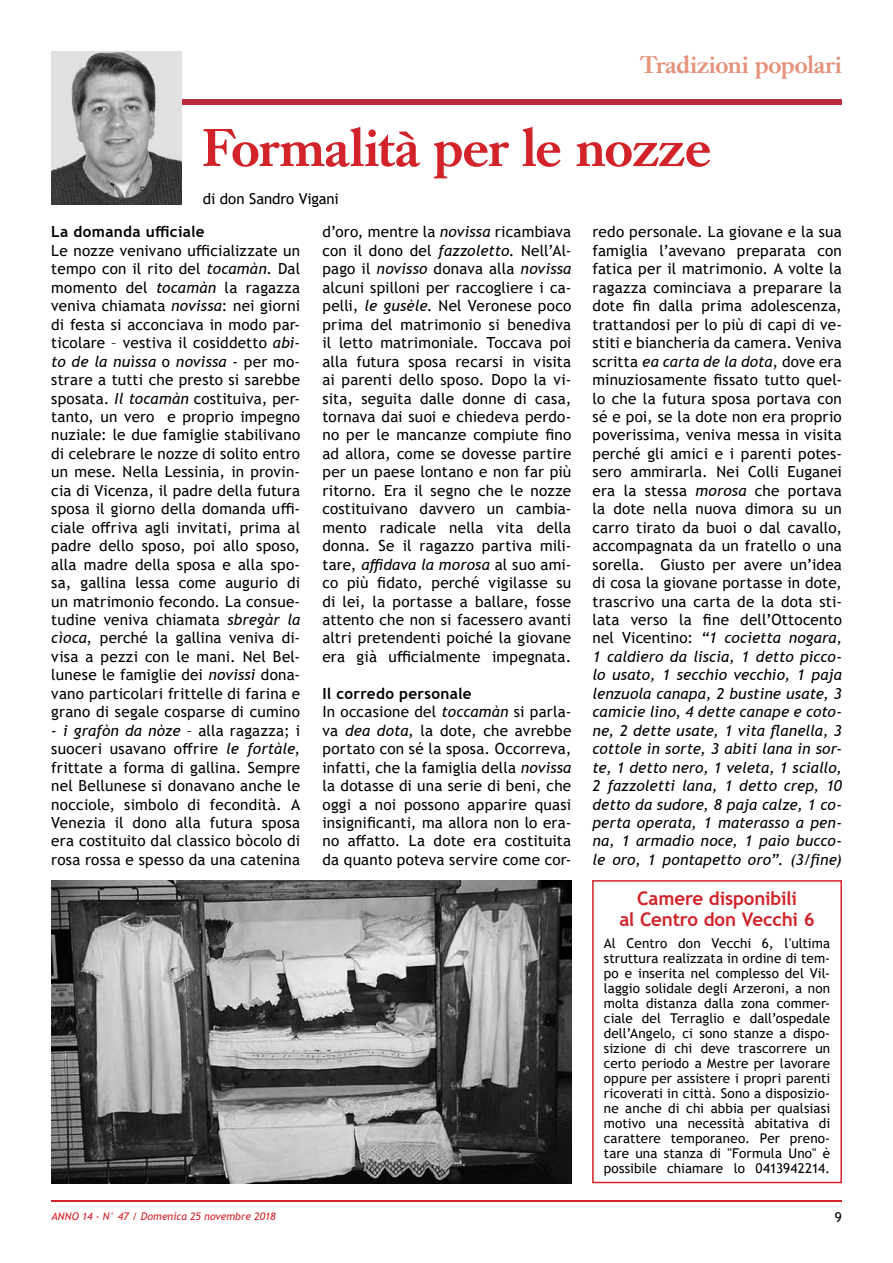
<style>
.page{position:relative;width:893px;height:1263px;background:#fff}
.page>*{position:absolute;margin:0;border:0;box-sizing:border-box;transform-origin:0 0}
.t1{font:500 52.5px "Caslon Book BE";letter-spacing:-.005em;color:#d2232a}
.t2{font:500 24px "Caslon Book BE";color:#e5927a}
.t3{font:700 18.75px/21px "Trebuchet MS";letter-spacing:-.01em;color:#d2232a;text-align:center}
.t4{font:15.3px/18.5px "Trebuchet MS";letter-spacing:.01em;color:#000;text-align:justify}
.t5{font:700 15.3px "Trebuchet MS";letter-spacing:.02em;color:#000}
.t6{font:15px "Trebuchet MS";letter-spacing:-.01em;color:#000}
.t7{font:13.5px/15px "Trebuchet MS";letter-spacing:.005em;color:#000;text-align:justify}
.t8{font:italic 10.5px "Trebuchet MS";color:#d2232a}
.s1{font-style:italic}
.s2{font-weight:700}
</style>
<div class="page">
<hr style="left:51px;top:1201px;width:791px;height:1px;background:#d2232a">
<div style="left:592px;top:880px;width:250px;height:303px;border:2px solid #d2232a"></div>
<div style="left:51px;top:99px;width:791px;height:6px;background:#bc2c3f"></div>
<img style="left:51px;top:52px;width:131px;height:152px">
<img style="left:51px;top:880px;width:520px;height:303px">
<h2 class="t2" style="left:640px;top:51px;width:203px">Tradizioni popolari</h2>
<h1 class="t1" style="left:203px;top:118px;width:510px">Formalità per le nozze</h1>
<p class="t6" style="left:203px;top:189px;width:137px">di don Sandro Vigani</p>
<p class="t5" style="left:51px;top:222px;width:155px">La domanda ufficiale</p>
<p class="t4" style="left:51px;top:241px;width:250px">Le nozze venivano ufficializzate un tempo con il rito del <span class="s1">tocamàn</span>. Dal momento del <span class="s1">tocamàn</span> la ragazza veniva chiamata <span class="s1">novissa</span>: nei giorni di festa si acconciava in modo par&shy;ticolare – vestiva il cosiddetto <span class="s1">abi&shy;to de la nuìssa</span> o <span class="s1">novissa</span> - per mo&shy;strare a tutti che presto si sarebbe sposata. <span class="s1">Il tocamàn</span> costituiva, per&shy;tanto, un vero e proprio impegno nuziale: le due famiglie stabilivano di celebrare le nozze di solito entro un mese. Nella Lessinia, in provin&shy;cia di Vicenza, il padre della futura sposa il giorno della domanda uffi&shy;ciale offriva agli invitati, prima al padre dello sposo, poi allo sposo, alla madre della sposa e alla spo&shy;sa, gallina lessa come augurio di un matrimonio fecondo. La consue&shy;tudine veniva chiamata <span class="s1">sbregàr la cìoca</span>, perché la gallina veniva di&shy;visa a pezzi con le mani. Nel Bel&shy;lunese le famiglie dei <span class="s1">novissi</span> dona&shy;vano particolari frittelle di farina e grano di segale cosparse di cumino</p>
<p class="t4" style="left:51px;top:721px;width:250px">- <span class="s1">i grafòn da nòze</span> – alla ragazza; i suoceri usavano offrire <span class="s1">le fortàle</span>, frittate a forma di gallina. Sempre nel Bellunese si donavano anche le nocciole, simbolo di fecondità. A Venezia il dono alla futura sposa era costituito dal classico bòcolo di rosa rossa e spesso da una catenina</p>
<p class="t4" style="left:592px;top:223px;width:251px">redo personale. La giovane e la sua famiglia l’avevano preparata con fatica per il matrimonio. A volte la ragazza cominciava a preparare la dote fin dalla prima adolescenza, trattandosi per lo più di capi di ve&shy;stiti e biancheria da camera. Veniva scritta <span class="s1">ea carta de la dota</span>, dove era minuziosamente fissato tutto quel&shy;lo che la futura sposa portava con sé e poi, se la dote non era proprio poverissima, veniva messa in visita perché gli amici e i parenti potes&shy;sero ammirarla. Nei Colli Euganei era la stessa <span class="s1">morosa</span> che portava la dote nella nuova dimora su un carro tirato da buoi o dal cavallo, accompagnata da un fratello o una sorella. Giusto per avere un’idea di cosa la giovane portasse in dote, trascrivo una carta de la dota sti&shy;lata verso la fine dell’Ottocento nel Vicentino: <span class="s1">“1 cocietta nogara, 1 caldiero da liscia, 1 detto picco&shy;lo usato, 1 secchio vecchio, 1 paja lenzuola canapa, 2 bustine usate, 3 camicie lino, 4 dette canape e coto&shy;ne, 2 dette usate, 1 vita flanella, 3 cottole in sorte, 3 abiti lana in sor&shy;te, 1 detto nero, 1 veleta, 1 sciallo, 2 fazzoletti lana, 1 detto crep, 10 detto da sudore, 8 paja calze, 1 co&shy;perta operata, 1 materasso a pen&shy;na, 1 armadio noce, 1 paio bucco&shy;le oro, 1 pontapetto oro”</span>. <span class="s1">(3/fine)</span></p>
<p class="t4" style="left:322px;top:223px;width:250px">d’oro, mentre la <span class="s1">novissa</span> ricambiava con il dono del <span class="s1">fazzoletto</span>. Nell’Al&shy;pago il <span class="s1">novisso</span> donava alla <span class="s1">novissa </span>alcuni spilloni per raccogliere i ca&shy;pelli, <span class="s1">le gusèle</span>. Nel Veronese poco prima del matrimonio si benediva il letto matrimoniale. Toccava poi alla futura sposa recarsi in visita ai parenti dello sposo. Dopo la vi&shy;sita, seguita dalle donne di casa, tornava dai suoi e chiedeva perdo&shy;no per le mancanze compiute fino ad allora, come se dovesse partire per un paese lontano e non far più ritorno. Era il segno che le nozze costituivano davvero un cambia&shy;mento radicale nella vita della donna. Se il ragazzo partiva mili&shy;tare, <span class="s1">affidava la morosa</span> al suo ami&shy;co più fidato, perché vigilasse su di lei, la portasse a ballare, fosse attento che non si facessero avanti altri pretendenti poiché la giovane era già ufficialmente impegnata.</p>
<p class="t4" style="left:322px;top:684px;width:250px;text-align:left"><span class="s2">Il corredo personale<br></span>In occasione del <span class="s1">toccamàn</span> si parla&shy;va <span class="s1">dea dota</span>, la dote, che avrebbe portato con sé la sposa. Occorreva, infatti, che la famiglia della <span class="s1">novissa </span>la dotasse di una serie di beni, che oggi a noi possono apparire quasi insignificanti, ma allora non lo era&shy;no affatto. La dote era costituita da quanto poteva servire come cor-</p>
<p class="t8" style="left:51px;top:1209px;width:226px">ANNO 14 - N° 47 / Domenica 25 novembre 2018</p>
<p class="t3" style="left:619px;top:887px;width:197px">Camere disponibili<br>al Centro don Vecchi 6</p>
<p class="t7" style="left:604px;top:936px;width:228px">Al Centro don Vecchi 6, l'ultima struttura realizzata in ordine di tem&shy;po e inserita nel complesso del Vil&shy;laggio solidale degli Arzeroni, a non molta distanza dalla zona commer&shy;ciale del Terraglio e dall’ospedale dell’Angelo, ci sono stanze a dispo&shy;sizione di chi deve trascorrere un certo periodo a Mestre per lavorare oppure per assistere i propri parenti ricoverati in città. Sono a disposizio&shy;ne anche di chi abbia per qualsiasi motivo una necessità abitativa di carattere temporaneo. Per preno&shy;tare una stanza di "Formula Uno" è possibile chiamare lo 0413942214.</p>
<p class="t7" style="left:835px;top:1209px;width:9px">9</p>
</div>
